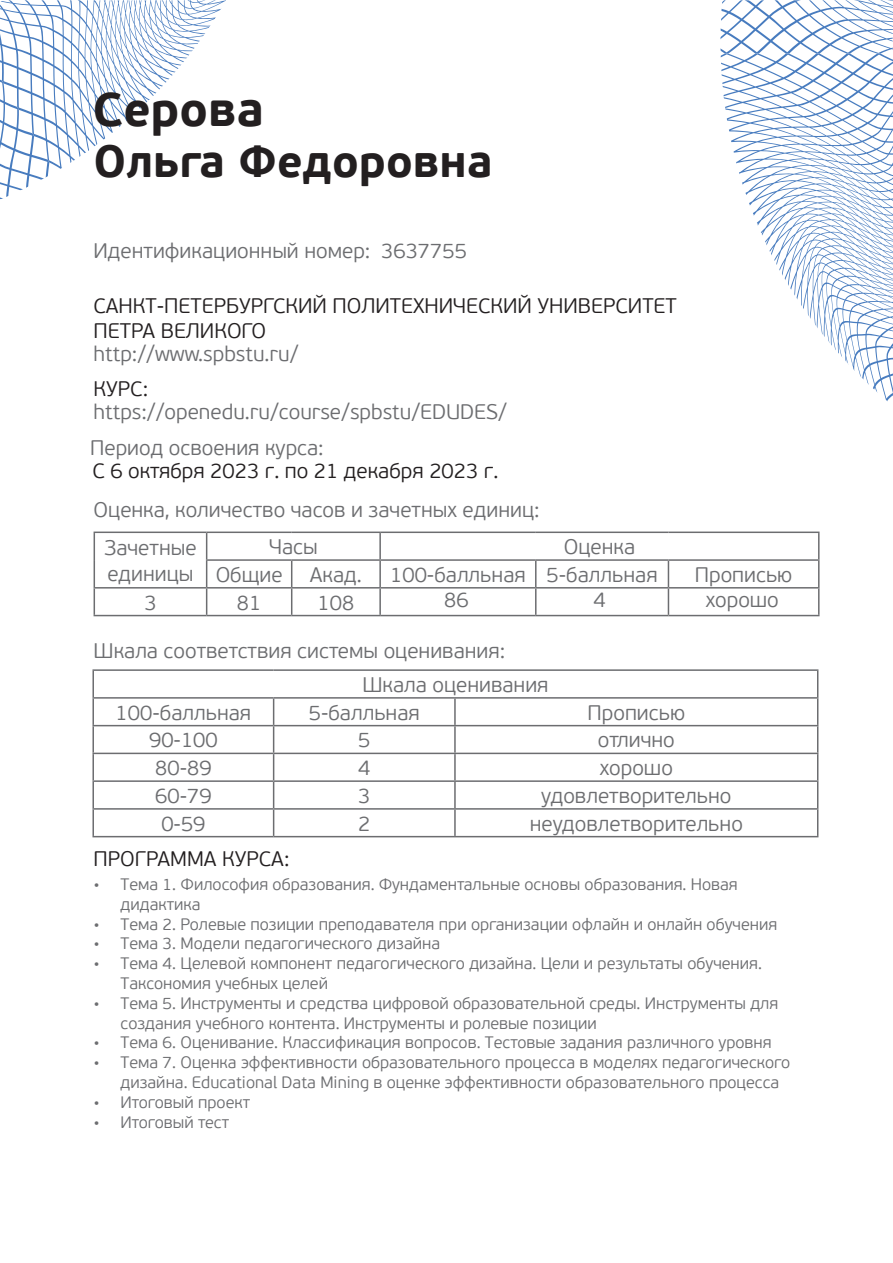
<style>
.page{position:relative;width:893px;height:1263px;background:#fff}
.page>*{position:absolute;margin:0;border:0;box-sizing:border-box;transform-origin:0 0}
.t1{font:700 48px "PF Beau Sans Pro";color:#231f20}
.t2{font:700 45px "PF Beau Sans Pro";color:#231f20}
.t3{font:300 21px/25.2px "PF Beau Sans Pro";color:#6c6d70}
.t4{font:300 21px "PF Beau Sans Pro";color:#231f20}
.t5{font:300 16.5px/19.8px "PF Beau Sans Pro";color:#6c6d70}
</style>
<div class="page">
<svg style="left:720px;top:0;width:173px;height:54px"></svg>
<svg style="left:720px;top:54px;width:173px;height:348px"></svg>
<svg style="left:0;top:0;width:226px;height:199px"></svg>
<hr style="left:94px;top:531px;width:113px;height:2px;background:#6c6d70">
<hr style="left:207px;top:531px;width:85px;height:2px;background:#6c6d70">
<hr style="left:292px;top:531px;width:88px;height:2px;background:#6c6d70">
<hr style="left:380px;top:531px;width:156px;height:2px;background:#6c6d70">
<hr style="left:379px;top:533px;width:2px;height:26px;background:#6c6d70">
<hr style="left:536px;top:531px;width:132px;height:2px;background:#6c6d70">
<hr style="left:668px;top:531px;width:151px;height:2px;background:#6c6d70">
<hr style="left:206px;top:559px;width:86px;height:2px;background:#6c6d70">
<hr style="left:292px;top:559px;width:88px;height:2px;background:#6c6d70">
<hr style="left:380px;top:559px;width:156px;height:2px;background:#6c6d70">
<hr style="left:379px;top:561px;width:2px;height:26px;background:#6c6d70">
<hr style="left:536px;top:559px;width:132px;height:2px;background:#6c6d70">
<hr style="left:668px;top:559px;width:151px;height:2px;background:#6c6d70">
<hr style="left:94px;top:587px;width:113px;height:1px;background:#6c6d70">
<svg style="left:94px;top:533px;width:1px;height:82px"></svg>
<hr style="left:207px;top:587px;width:85px;height:1px;background:#6c6d70">
<svg style="left:206px;top:533px;width:1px;height:82px"></svg>
<hr style="left:292px;top:587px;width:88px;height:1px;background:#6c6d70">
<svg style="left:291px;top:561px;width:1px;height:54px"></svg>
<hr style="left:380px;top:587px;width:156px;height:1px;background:#6c6d70">
<hr style="left:379px;top:588px;width:2px;height:27px;background:#6c6d70">
<hr style="left:536px;top:587px;width:132px;height:1px;background:#6c6d70">
<svg style="left:535px;top:561px;width:1px;height:54px"></svg>
<hr style="left:668px;top:587px;width:151px;height:1px;background:#6c6d70">
<svg style="left:668px;top:561px;width:1px;height:54px"></svg>
<svg style="left:818px;top:533px;width:1px;height:82px"></svg>
<hr style="left:94px;top:615px;width:113px;height:1px;background:#6c6d70">
<hr style="left:207px;top:615px;width:85px;height:1px;background:#6c6d70">
<hr style="left:292px;top:615px;width:88px;height:1px;background:#6c6d70">
<hr style="left:380px;top:615px;width:156px;height:1px;background:#6c6d70">
<hr style="left:536px;top:615px;width:132px;height:1px;background:#6c6d70">
<hr style="left:668px;top:615px;width:151px;height:1px;background:#6c6d70">
<hr style="left:92px;top:669px;width:182px;height:2px;background:#6c6d70">
<hr style="left:92px;top:671px;width:2px;height:26px;background:#6c6d70">
<hr style="left:274px;top:669px;width:181px;height:2px;background:#6c6d70">
<hr style="left:455px;top:669px;width:363px;height:2px;background:#6c6d70">
<hr style="left:92px;top:697px;width:182px;height:2px;background:#6c6d70">
<hr style="left:92px;top:699px;width:2px;height:26px;background:#6c6d70">
<hr style="left:274px;top:697px;width:181px;height:2px;background:#6c6d70">
<hr style="left:455px;top:697px;width:363px;height:2px;background:#6c6d70">
<hr style="left:454px;top:699px;width:2px;height:26px;background:#6c6d70">
<hr style="left:92px;top:725px;width:182px;height:1px;background:#6c6d70">
<hr style="left:92px;top:726px;width:2px;height:27px;background:#6c6d70">
<hr style="left:274px;top:725px;width:181px;height:1px;background:#6c6d70">
<hr style="left:455px;top:725px;width:363px;height:1px;background:#6c6d70">
<hr style="left:454px;top:726px;width:2px;height:27px;background:#6c6d70">
<hr style="left:92px;top:753px;width:182px;height:1px;background:#6c6d70">
<hr style="left:92px;top:754px;width:2px;height:26px;background:#6c6d70">
<hr style="left:274px;top:753px;width:181px;height:1px;background:#6c6d70">
<hr style="left:455px;top:753px;width:363px;height:1px;background:#6c6d70">
<hr style="left:454px;top:754px;width:2px;height:26px;background:#6c6d70">
<hr style="left:92px;top:780px;width:182px;height:2px;background:#6c6d70">
<hr style="left:92px;top:782px;width:2px;height:26px;background:#6c6d70">
<hr style="left:274px;top:780px;width:181px;height:2px;background:#6c6d70">
<hr style="left:455px;top:780px;width:363px;height:2px;background:#6c6d70">
<hr style="left:454px;top:782px;width:2px;height:26px;background:#6c6d70">
<hr style="left:92px;top:808px;width:182px;height:2px;background:#6c6d70">
<hr style="left:92px;top:810px;width:2px;height:26px;background:#6c6d70">
<hr style="left:274px;top:808px;width:181px;height:2px;background:#6c6d70">
<svg style="left:273px;top:699px;width:1px;height:137px"></svg>
<hr style="left:455px;top:808px;width:363px;height:2px;background:#6c6d70">
<hr style="left:454px;top:810px;width:2px;height:26px;background:#6c6d70">
<svg style="left:817px;top:671px;width:1px;height:165px"></svg>
<hr style="left:92px;top:836px;width:182px;height:1px;background:#6c6d70">
<hr style="left:274px;top:836px;width:181px;height:1px;background:#6c6d70">
<hr style="left:455px;top:836px;width:363px;height:1px;background:#6c6d70">
<p class="t1" style="left:92px;top:79px;width:173px">Серова</p>
<p class="t2" style="left:94px;top:133px;width:401px">Ольга Федоровна</p>
<p class="t3" style="left:94px;top:238px;width:278px">Идентификационный номер:</p>
<p class="t4" style="left:94px;top:293px;width:585px">САНКТ-ПЕТЕРБУРГСКИЙ ПОЛИТЕХНИЧЕСКИЙ УНИВЕРСИТЕТ</p>
<p class="t4" style="left:94px;top:319px;width:174px">ПЕТРА ВЕЛИКОГО</p>
<p class="t3" style="left:94px;top:342px;width:206px">http://www.spbstu.ru/</p>
<p class="t4" style="left:94px;top:377px;width:56px">КУРС:</p>
<p class="t3" style="left:381px;top:238px;width:87px">3637755</p>
<p class="t3" style="left:94px;top:400px;width:415px">https://openedu.ru/course/spbstu/EDUDES/</p>
<p class="t4" style="left:92px;top:459px;width:407px">С 6 октября 2023 г. по 21 декабря 2023 г.</p>
<p class="t3" style="left:90px;top:435px;width:235px">Период освоения курса:</p>
<p class="t3" style="left:94px;top:497px;width:448px">Оценка, количество часов и зачетных единиц:</p>
<p class="t3" style="left:104px;top:536px;width:94px">Зачетные единицы</p>
<p class="t3" style="left:269px;top:535px;width:50px">Часы</p>
<p class="t3" style="left:564px;top:535px;width:73px">Оценка</p>
<p class="t3" style="left:216px;top:562px;width:69px">Общие</p>
<p class="t3" style="left:310px;top:562px;width:53px">Акад.</p>
<p class="t3" style="left:390px;top:562px;width:137px">100-балльная</p>
<p class="t3" style="left:547px;top:562px;width:113px">5-балльная</p>
<p class="t3" style="left:695px;top:562px;width:99px">Прописью</p>
<p class="t3" style="left:144px;top:590px;width:14px">3</p>
<p class="t3" style="left:237px;top:590px;width:26px">81</p>
<p class="t3" style="left:318px;top:590px;width:38px">108</p>
<p class="t3" style="left:444px;top:587px;width:26px">86</p>
<p class="t3" style="left:594px;top:587px;width:14px">4</p>
<p class="t3" style="left:706px;top:587px;width:75px">хорошо</p>
<p class="t3" style="left:94px;top:639px;width:413px">Шкала соответствия системы оценивания:</p>
<p class="t3" style="left:362px;top:672px;width:188px">Шкала оценивания</p>
<p class="t3" style="left:116px;top:700px;width:137px">100-балльная</p>
<p class="t3" style="left:309px;top:700px;width:113px">5-балльная</p>
<p class="t3" style="left:588px;top:700px;width:99px">Прописью</p>
<p class="t3" style="left:149px;top:728px;width:70px">90-100</p>
<p class="t3" style="left:358px;top:728px;width:14px">5</p>
<p class="t3" style="left:598px;top:728px;width:79px">отлично</p>
<p class="t3" style="left:155px;top:756px;width:58px">80-89</p>
<p class="t3" style="left:358px;top:756px;width:14px">4</p>
<p class="t3" style="left:600px;top:756px;width:75px">хорошо</p>
<p class="t3" style="left:155px;top:783px;width:58px">60-79</p>
<p class="t3" style="left:358px;top:783px;width:14px">3</p>
<p class="t3" style="left:541px;top:783px;width:192px">удовлетворительно</p>
<p class="t3" style="left:161px;top:811px;width:46px">0-59</p>
<p class="t3" style="left:358px;top:811px;width:14px">2</p>
<p class="t3" style="left:530px;top:811px;width:215px">неудовлетворительно</p>
<p class="t4" style="left:94px;top:847px;width:197px">ПРОГРАММА КУРСА:</p>
<p class="t5" style="left:121px;top:875px;width:619px;text-indent:-27px">• Тема 1. Философия образования. Фундаментальные основы образования. Новая дидактика</p>
<p class="t5" style="left:94px;top:914px;width:685px">• Тема 2. Ролевые позиции преподавателя при организации офлайн и онлайн обучения</p>
<p class="t5" style="left:94px;top:934px;width:348px">• Тема 3. Модели педагогического дизайна</p>
<p class="t5" style="left:121px;top:954px;width:643px;text-indent:-27px">• Тема 4. Целевой компонент педагогического дизайна. Цели и результаты обучения.<br>Таксономия учебных целей</p>
<p class="t5" style="left:121px;top:993px;width:659px;text-indent:-27px">• Тема 5. Инструменты и средства цифровой образовательной среды. Инструменты для создания учебного контента. Инструменты и ролевые позиции</p>
<p class="t5" style="left:94px;top:1033px;width:680px">• Тема 6. Оценивание. Классификация вопросов. Тестовые задания различного уровня</p>
<p class="t5" style="left:121px;top:1053px;width:671px;text-indent:-27px">• Тема 7. Оценка эффективности образовательного процесса в моделях педагогического дизайна. Educational Data Mining в оценке эффективности образовательного процесса</p>
<p class="t5" style="left:94px;top:1092px;width:158px">• Итоговый проект</p>
<p class="t5" style="left:94px;top:1112px;width:137px">• Итоговый тест</p>
</div>
